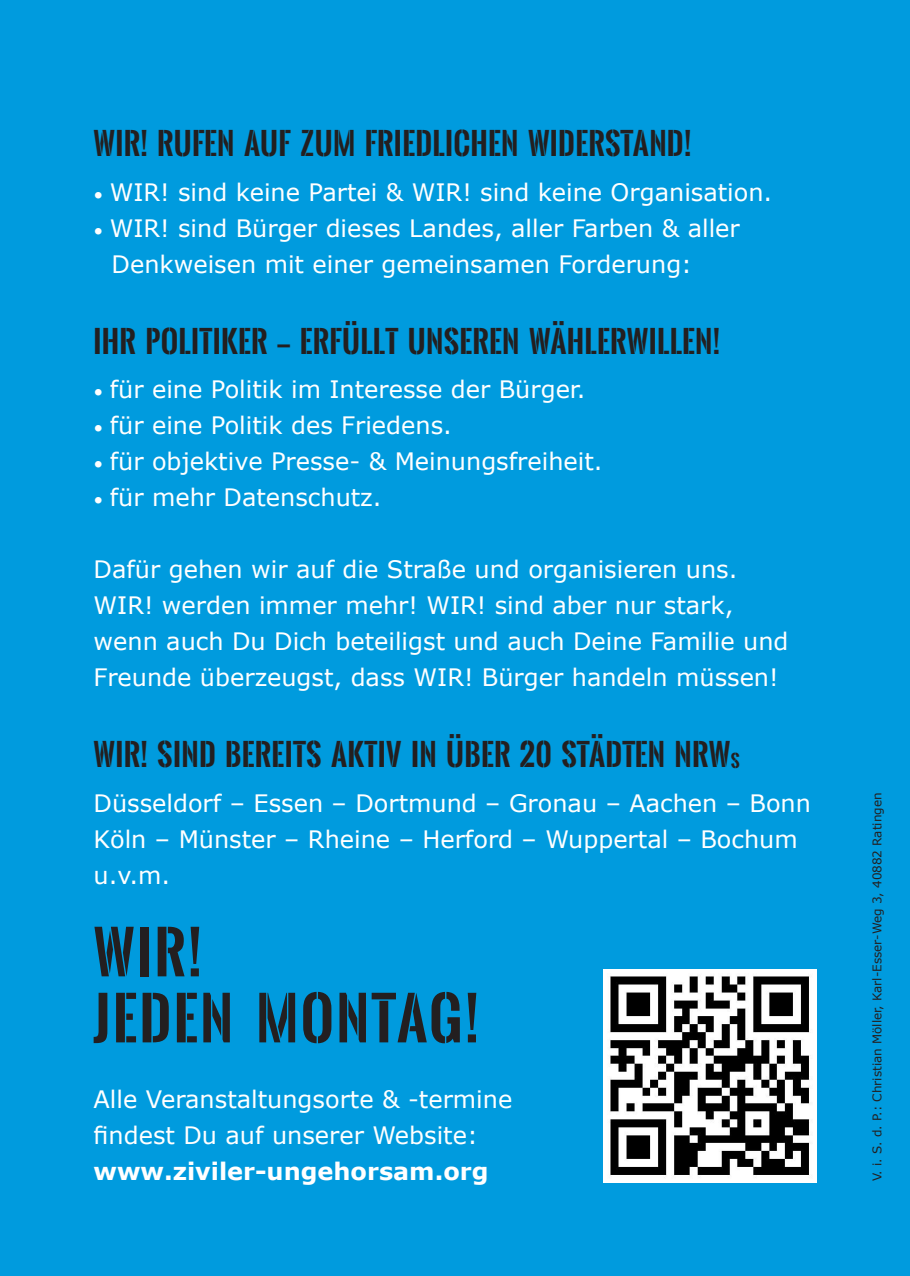
<style>
.page{position:relative;width:910px;height:1276px;background:#009bde}
.page>*{position:absolute;margin:0;border:0;box-sizing:border-box;transform-origin:0 0}
.t1{font:700 57px/66px "Oswald Stencil";letter-spacing:.04em;color:#231f20}
.t2{font:700 30px "Oswald Stencil";letter-spacing:.01em;color:#231f20}
.t3{font:24px/36px "Verdana";color:#fff}
.t4{font:700 24px "Verdana";color:#fff}
.t5{font:12px "Verdana";color:#231f20}
.s1{font-size:18px}
.s2{font-size:17.4px}
</style>
<div class="page">
<img style="left:604px;top:969px;width:212px;height:213px">
<p class="t2" style="left:94px;top:121px;width:599px">WIR! RUFEN AUF ZUM FRIEDLICHEN WIDERSTAND!</p>
<p class="t3" style="left:94px;top:174px;width:680px"><span class="s1">•</span> WIR! sind keine Partei &amp; WIR! sind keine Organisation.</p>
<p class="t3" style="left:112px;top:210px;width:630px;text-indent:-18px"><span class="s1">•</span> WIR! sind Bürger dieses Landes, aller Farben &amp; aller<br>Denkweisen mit einer gemeinsamen Forderung:</p>
<p class="t2" style="left:94px;top:319px;width:628px">IHR POLITIKER — ERFÜLLT UNSEREN WÄHLERWILLEN!</p>
<p class="t3" style="left:94px;top:371px;width:493px"><span class="s1">•</span> für eine Politik im Interesse der Bürger.</p>
<p class="t3" style="left:94px;top:407px;width:360px"><span class="s1">•</span> für eine Politik des Friedens.</p>
<p class="t3" style="left:94px;top:443px;width:511px"><span class="s1">•</span> für objektive Presse- &amp; Meinungsfreiheit.</p>
<p class="t3" style="left:94px;top:479px;width:290px"><span class="s1">•</span> für mehr Datenschutz.</p>
<p class="t3" style="left:94px;top:551px;width:696px">Dafür gehen wir auf die Straße und organisieren uns.<br>WIR! werden immer mehr! WIR! sind aber nur stark, wenn auch Du Dich beteiligst und auch Deine Familie und Freunde überzeugst, dass WIR! Bürger handeln müssen!</p>
<p class="t2" style="left:94px;top:732px;width:648px">WIR! SIND BEREITS AKTIV IN ÜBER 20 STÄDTEN NRW<span class="s2">S</span></p>
<p class="t3" style="left:94px;top:785px;width:719px">Düsseldorf – Essen – Dortmund – Gronau – Aachen – Bonn<br>Köln – Münster – Rheine – Herford – Wuppertal – Bochum u.v.m.</p>
<h1 class="t1" style="left:94px;top:919px;width:387px">WIR!<br>JEDEN MONTAG!</h1>
<p class="t3" style="left:94px;top:1081px;width:420px">Alle Veranstaltungsorte &amp; -termine findest Du auf unserer Website:</p>
<p class="t4" style="left:94px;top:1155px;width:396px">www.ziviler-ungehorsam.org</p>
<p class="t5" style="left:869px;top:1181px;width:390px;rotate:-90deg">V. i. S. d. P.: Christian Möller, Karl-Esser-Weg 3, 40882 Ratingen</p>
</div>
